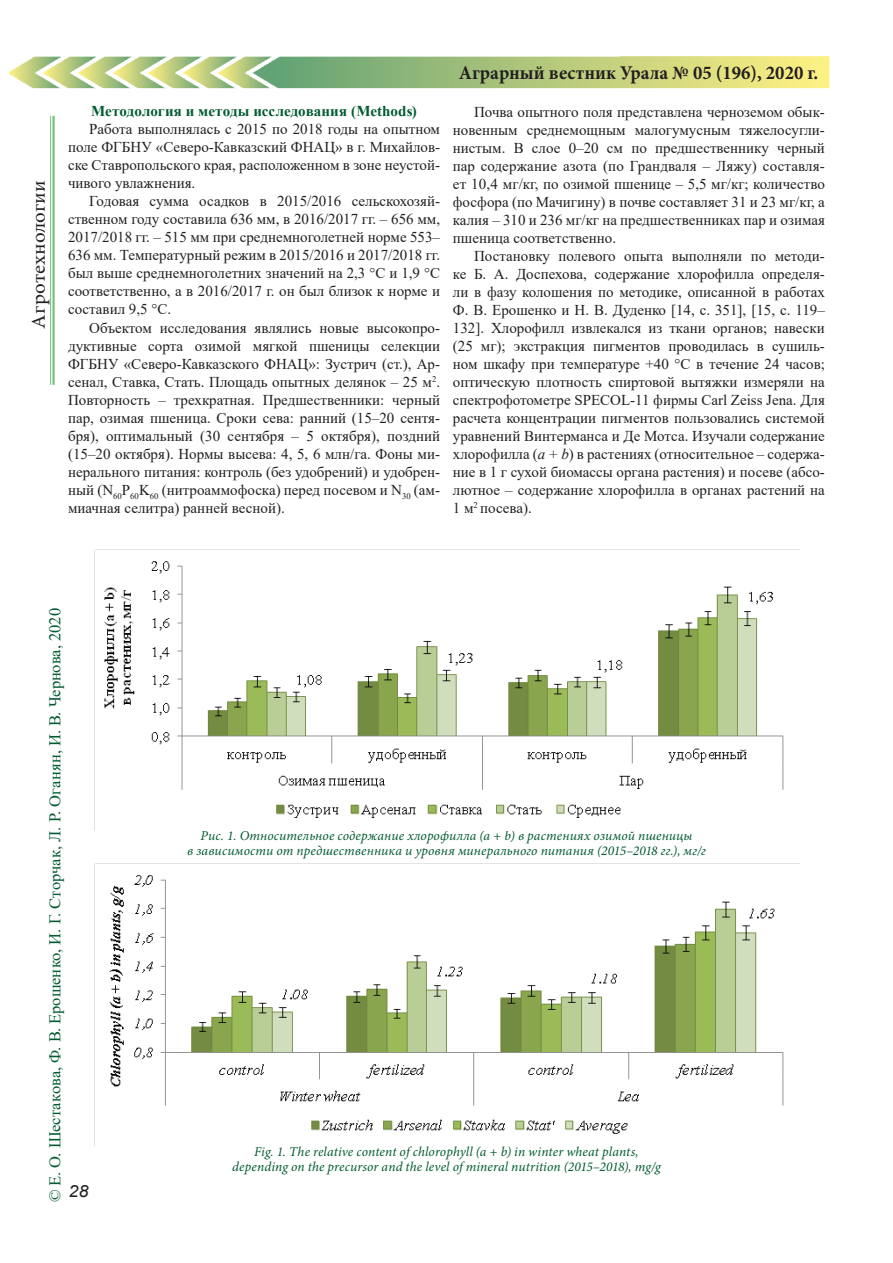
<style>
.page{position:relative;width:893px;height:1263px;background:#fff}
.page>*{position:absolute;margin:0;border:0;box-sizing:border-box;transform-origin:0 0}
.t1{font:700 19.5px "Minion Pro";color:#231f20;scale:.96 1}
.t2{font:19.5px "Minion Pro";letter-spacing:.005em;color:#231f20;scale:1.08 1}
.t3{font:italic 16.8px "Arial";color:#231f20;scale:1.08 1}
.автор{font:16.5px "Times New Roman";color:#025b30}
.t4{font:15px/18px "Times New Roman";color:#231f20;text-align:justify}
.подзаголовок{font:700 15px "Times New Roman";letter-spacing:.005em;color:#025b30}
.рисунок{font:italic 13.5px "Minion Pro";letter-spacing:.01em;color:#025b30}
.s1{font-style:italic}
</style>
<div class="page">
<img style="left:9px;top:56px;width:820px;height:32px">
<hr style="left:52px;top:116px;width:3px;height:269px;background:#40ae49">
<hr style="left:50px;top:116px;width:1px;height:269px;background:#40ae49">
<img style="left:109px;top:875px;width:675px;height:259px">
<img style="left:95px;top:549px;width:704px;height:269px">
<h1 class="t2" style="left:26px;top:329px;width:139px;rotate:-90deg">Агротехнологии</h1>
<p class="подзаголовок" style="left:91px;top:101px;width:327px">Методология и методы исследования (Methods)</p>
<p class="t4" style="left:68px;top:120px;width:374px;text-indent:21px">Работа выполнялась с 2015 по 2018 годы на опытном поле ФГБНУ «Северо-Кавказский ФНАЦ» в г. Михайлов&shy;ске Ставропольского края, расположенном в зоне неустой&shy;чивого увлажнения.</p>
<p class="t4" style="left:68px;top:192px;width:374px;text-indent:21px">Годовая сумма осадков в 2015/2016 сельскохозяй&shy;ственном году составила 636 мм, в 2016/2017 гг. – 656 мм, 2017/2018 гг. – 515 мм при среднемноголетней норме 553– 636 мм. Температурный режим в 2015/2016 и 2017/2018 гг. был выше среднемноголетних значений на 2,3 °С и 1,9 °С соответственно, а в 2016/2017 г. он был близок к норме и составил 9,5 °С.</p>
<p class="t4" style="left:68px;top:318px;width:374px;text-indent:21px">Объектом исследования являлись новые высокопро&shy;дуктивные сорта озимой мягкой пшеницы селекции ФГБНУ «Северо-Кавказского ФНАЦ»: Зустрич (ст.), Ар&shy;сенал, Ставка, Стать. Площадь опытных делянок – 25 м<sup>2</sup>.<br>Повторность – трехкратная. Предшественники: черный пар, озимая пшеница. Сроки сева: ранний (15–20 сентя&shy;бря), оптимальный (30 сентября – 5 октября), поздний (15–20 октября). Нормы высева: 4, 5, 6 млн/га. Фоны ми&shy;нерального питания: контроль (без удобрений) и удобрен&shy;ный (N<sub>60</sub>P<sub>60</sub>K<sub>60</sub> (нитроаммофоска) перед посевом и N<sub>30</sub> (ам&shy;миачная селитра) ранней весной).</p>
<h1 class="t1" style="left:459px;top:59px;width:376px">Аграрный вестник Урала № 05 (196), 2020 г.</h1>
<p class="t4" style="left:453px;top:102px;width:374px;text-indent:21px">Почва опытного поля представлена черноземом обык&shy;новенным среднемощным малогумусным тяжелосугли&shy;нистым. В слое 0–20 см по предшественнику черный пар содержание азота (по Грандваля – Ляжу) составля&shy;ет 10,4 мг/кг, по озимой пшенице – 5,5 мг/кг; количество фосфора (по Мачигину) в почве составляет 31 и 23 мг/кг, а калия – 310 и 236 мг/кг на предшественниках пар и озимая пшеница соответственно.</p>
<p class="t4" style="left:453px;top:246px;width:374px;text-indent:21px">Постановку полевого опыта выполняли по методи&shy;ке Б. А. Доспехова, содержание хлорофилла определя&shy;ли в фазу колошения по методике, описанной в работах Ф. В. Ерошенко и Н. В. Дуденко [14, с. 351], [15, с. 119– 132]. Хлорофилл извлекался из ткани органов; навески (25 мг); экстракция пигментов проводилась в сушиль&shy;ном шкафу при температуре +40 °С в течение 24 часов; оптическую плотность спиртовой вытяжки измеряли на спектрофотометре SPECOL-11 фирмы Carl Zeiss Jena. Для расчета концентрации пигментов пользовались системой уравнений Винтерманса и Де Мотса. Изучали содержание хлорофилла (<span class="s1">а + b</span>) в растениях (относительное – содержа&shy;ние в 1 г сухой биомассы органа растения) и посеве (абсо&shy;лютное – содержание хлорофилла в органах растений на 1 м<sup>2</sup> посева).</p>
<p class="автор" style="left:43px;top:1202px;width:596px;rotate:-90deg">© Е. О. Шестакова, Ф. В. Ерошенко, И. Г. Сторчак, Л. Р. Оганян, И. В. Чернова, 2020</p>
<p class="t3" style="left:68px;top:1181px;width:20px">28</p>
<p class="рисунок" style="left:201px;top:827px;width:493px">Рис. 1. Относительное содержание хлорофилла (a + b) в растениях озимой пшеницы</p>
<p class="рисунок" style="left:187px;top:842px;width:520px">в зависимости от предшественника и уровня минерального питания (2015–2018 гг.), мг/г</p>
<p class="рисунок" style="left:254px;top:1142px;width:386px">Fig. 1. The relative content of chlorophyll (a + b) in winter wheat plants,</p>
<p class="рисунок" style="left:232px;top:1157px;width:430px">depending on the precursor and the level of mineral nutrition (2015–2018), mg/g</p>
</div>
